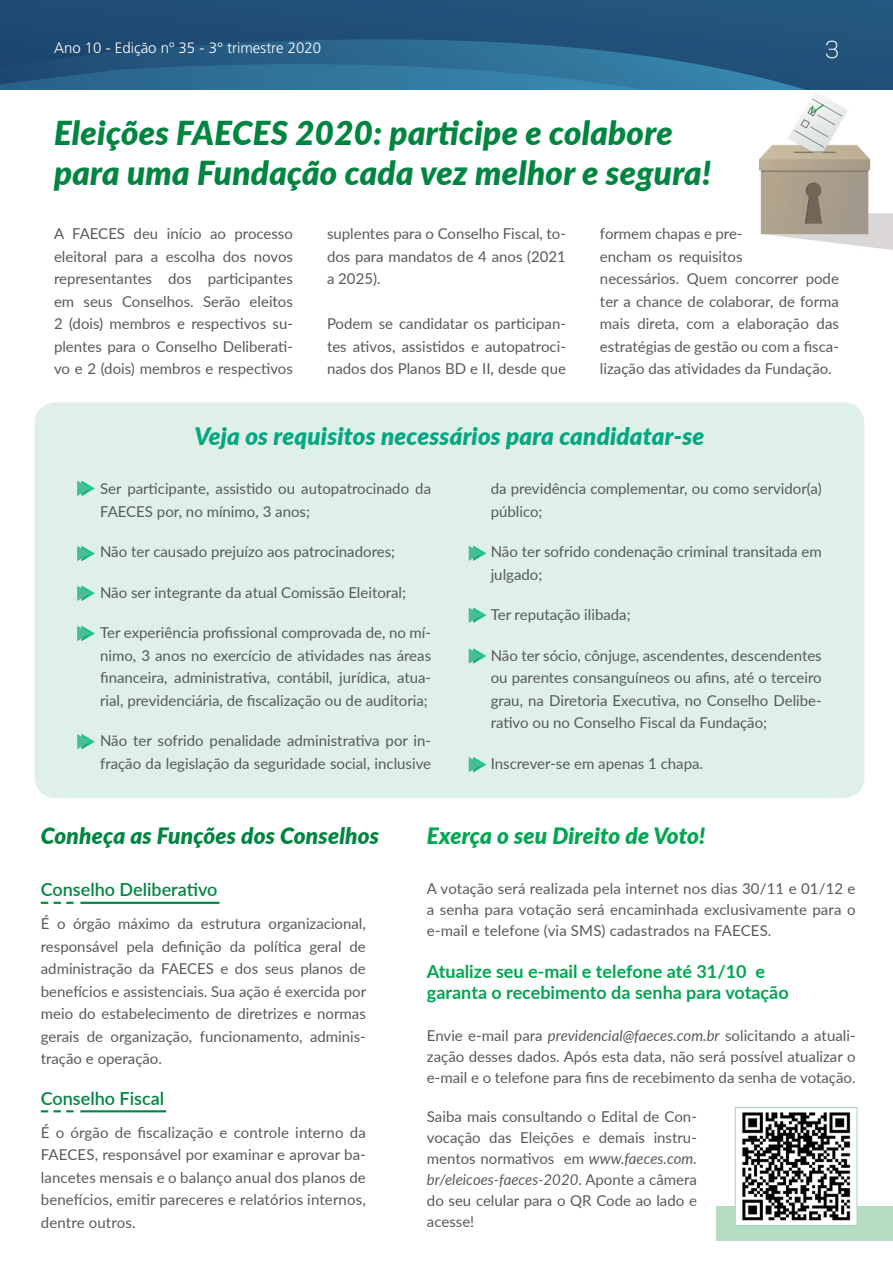
<style>
.page{position:relative;width:893px;height:1263px;background:#fff}
.page>*{position:absolute;margin:0;border:0;box-sizing:border-box;transform-origin:0 0}
.t1{font:italic 900 33px/39.6px "Lato";letter-spacing:.01em;color:#008541}
.t2{font:italic 900 24px "Lato";letter-spacing:.01em;color:#00a880}
.t3{font:300 24px "Panton";color:#fff}
.t4{font:italic 900 22.5px "Lato";letter-spacing:.01em;color:#008541}
.t5{font:italic 900 22.5px "Lato";letter-spacing:.01em;color:#00a651}
.t6{font:700 18px/21px "Lato";color:#00a651}
.t7{font:600 18px "Lato";color:#008541}
.t8{font:15px/22.5px "Lato";color:#58595b;text-align:justify}
.t9{font:300 15px "Frutiger";color:#fff}
.s1{font-style:italic}
</style>
<div class="page">
<div style="left:78px;top:0;width:815px;height:20px;background:#22527b"></div>
<svg style="left:78px;top:20px;width:815px;height:29px;background:#21527b"></svg>
<svg style="left:78px;top:49px;width:815px;height:41px;background:#2b6991"></svg>
<svg style="left:0;top:0;width:78px;height:90px;background:#1f4c75"></svg>
<div style="left:716px;top:1206px;width:177px;height:34px;background:#b4ddc1"></div>
<div style="left:35px;top:402px;width:829px;height:396px;background:#def0e8;border-radius:21px"></div>
<hr style="left:80px;top:902px;width:140px;height:2px;background:#008541">
<svg style="left:41px;top:902px;width:33px;height:2px"></svg>
<hr style="left:80px;top:1110px;width:86px;height:2px;background:#008541">
<svg style="left:41px;top:1110px;width:33px;height:2px"></svg>
<svg style="left:77px;top:481px;width:18px;height:15px"></svg>
<svg style="left:77px;top:546px;width:18px;height:15px"></svg>
<svg style="left:77px;top:586px;width:18px;height:15px"></svg>
<svg style="left:77px;top:626px;width:18px;height:15px"></svg>
<svg style="left:77px;top:734px;width:18px;height:15px"></svg>
<svg style="left:469px;top:546px;width:17px;height:15px"></svg>
<svg style="left:469px;top:607px;width:17px;height:16px"></svg>
<svg style="left:469px;top:648px;width:17px;height:16px"></svg>
<svg style="left:469px;top:757px;width:17px;height:15px"></svg>
<div style="left:735px;top:1107px;width:122px;height:119px;background:#fff;border:1px solid #a1d5b5"></div>
<img style="left:742px;top:1112px;width:109px;height:109px">
<img style="left:760px;top:94px;width:133px;height:156px">
<p class="t9" style="left:54px;top:39px;width:269px">Ano 10 - Edição nº 35 - 3° trimestre 2020</p>
<h2 class="t3" style="left:825px;top:35px;width:16px">3</h2>
<h1 class="t1" style="left:54px;top:112px;width:659px">Eleições FAECES 2020: participe e colabore para uma Fundação cada vez melhor e segura!</h1>
<p class="t8" style="left:54px;top:222px;width:240px">A FAECES deu início ao processo eleitoral para a escolha dos novos representantes dos participantes em seus Conselhos. Serão eleitos 2 (dois) membros e respectivos su&shy;plentes para o Conselho Deliberati&shy;vo e 2 (dois) membros e respectivos</p>
<p class="t8" style="left:327px;top:222px;width:240px">suplentes para o Conselho Fiscal, to&shy;dos para mandatos de 4 anos (2021 a 2025).</p>
<p class="t8" style="left:600px;top:222px;width:240px;text-align:left">formem chapas e pre-<br>encham os requisitos<br>necessários. Quem concorrer pode ter a chance de colaborar, de forma mais direta, com a elaboração das estratégias de gestão ou com a fisca&shy;lização das atividades da Fundação.</p>
<p class="t8" style="left:327px;top:312px;width:240px">Podem se candidatar os participan&shy;tes ativos, assistidos e autopatroci&shy;nados dos Planos BD e II, desde que</p>
<h2 class="t2" style="left:194px;top:418px;width:511px">Veja os requisitos necessários para candidatar-se</h2>
<p class="t8" style="left:100px;top:477px;width:333px">Ser participante, assistido ou autopatrocinado da<br>FAECES por, no mínimo, 3 anos;</p>
<p class="t8" style="left:100px;top:540px;width:297px">Não ter causado prejuízo aos patrocinadores;</p>
<p class="t8" style="left:100px;top:580px;width:307px">Não ser integrante da atual Comissão Eleitoral;</p>
<p class="t8" style="left:100px;top:621px;width:333px">Ter experiência profissional comprovada de, no mí&shy;nimo, 3 anos no exercício de atividades nas áreas financeira, administrativa, contábil, jurídica, atua&shy;rial, previdenciária, de fiscalização ou de auditoria;</p>
<p class="t8" style="left:100px;top:729px;width:333px">Não ter sofrido penalidade administrativa por in&shy;fração da legislação da seguridade social, inclusive</p>
<p class="t8" style="left:491px;top:477px;width:333px">da previdência complementar, ou como servidor(a) público;</p>
<p class="t8" style="left:491px;top:540px;width:333px">Não ter sofrido condenação criminal transitada em julgado;</p>
<p class="t8" style="left:491px;top:603px;width:141px">Ter reputação ilibada;</p>
<p class="t8" style="left:491px;top:643px;width:333px">Não ter sócio, cônjuge, ascendentes, descendentes ou parentes consanguíneos ou afins, até o terceiro grau, na Diretoria Executiva, no Conselho Delibe&shy;rativo ou no Conselho Fiscal da Fundação;</p>
<p class="t8" style="left:491px;top:751px;width:214px">Inscrever-se em apenas 1 chapa.</p>
<h3 class="t4" style="left:41px;top:819px;width:340px">Conheça as Funções dos Conselhos</h3>
<p class="t7" style="left:41px;top:876px;width:178px">Conselho Deliberativo</p>
<p class="t8" style="left:41px;top:912px;width:327px">É o órgão máximo da estrutura organizacional, responsável pela definição da política geral de administração da FAECES e dos seus planos de benefícios e assistenciais. Sua ação é exercida por meio do estabelecimento de diretrizes e normas gerais de organização, funcionamento, adminis&shy;tração e operação.</p>
<p class="t7" style="left:41px;top:1085px;width:125px">Conselho Fiscal</p>
<p class="t8" style="left:41px;top:1120px;width:327px">É o órgão de fiscalização e controle interno da FAECES, responsável por examinar e aprovar ba&shy;lancetes mensais e o balanço anual dos planos de benefícios, emitir pareceres e relatórios internos, dentre outros.</p>
<h3 class="t5" style="left:427px;top:819px;width:280px">Exerça o seu Direito de Voto!</h3>
<p class="t8" style="left:427px;top:877px;width:430px;line-height:21px">A votação será realizada pela internet nos dias 30/11 e 01/12 e a senha para votação será encaminhada exclusivamente para o e-mail e telefone (via SMS) cadastrados na FAECES.</p>
<p class="t6" style="left:427px;top:960px;width:363px">Atualize seu e-mail e telefone até 31/10 e garanta o recebimento da senha para votação</p>
<p class="t8" style="left:427px;top:1024px;width:430px;line-height:21px">Envie e-mail para <span class="s1">previdencial@faeces.com.br</span> solicitando a atuali&shy;zação desses dados. Após esta data, não será possível atualizar o e-mail e o telefone para fins de recebimento da senha de votação.</p>
<p class="t8" style="left:427px;top:1105px;width:271px;line-height:21px">Saiba mais consultando o Edital de Con&shy;vocação das Eleições e demais instru&shy;mentos normativos em <span class="s1">www.faeces.com. br/eleicoes-faeces-2020</span>. Aponte a câmera do seu celular para o QR Code ao lado e acesse!</p>
</div>
